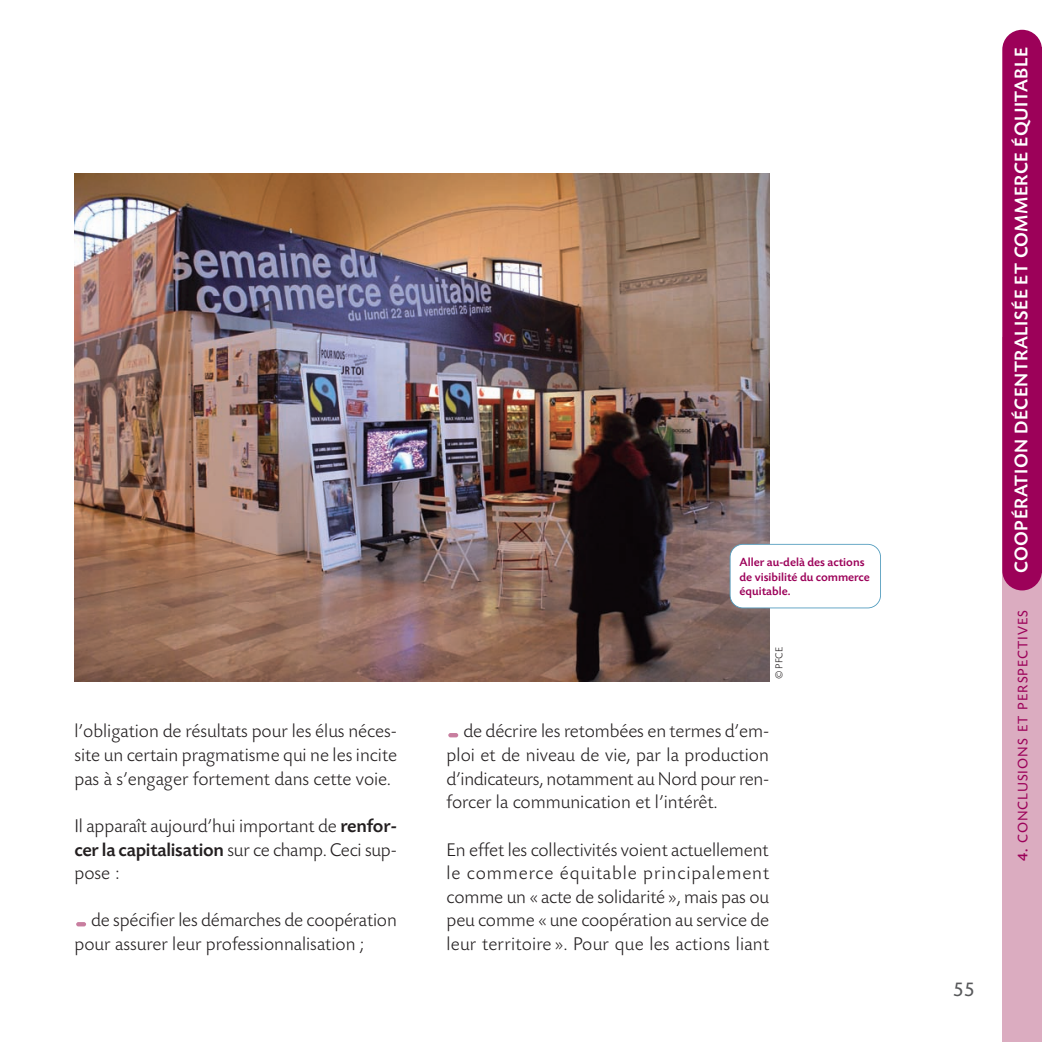
<style>
.page{position:relative;width:1042px;height:1042px;background:#fff}
.page>*{position:absolute;margin:0;border:0;box-sizing:border-box;transform-origin:0 0}
.t1{font:21px "Today SB";color:#57585a}
.t2{font:300 19.25px/23.6px "Today SB";color:#231f20;text-align:justify}
.t3{font:500 19.25px "Today SB";letter-spacing:.025em;color:#fff}
.t4{font:14.35px "Today SB";letter-spacing:.07em;color:#9c0159}
.t5{font:500 12.25px/14.7px "Today SB";color:#9c0159}
.t6{font:300 10.5px "Today SB";color:#231f20}
.s1{font-weight:500}
.s2{font-weight:500;font-size:14.88px}
</style>
<div class="page">
<hr style="left:448px;top:733px;width:10px;height:4px;background:#c87e9f;border-radius:2px">
<hr style="left:76px;top:922px;width:10px;height:4px;background:#c87e9f;border-radius:2px">
<div style="left:1002px;top:337px;width:40px;height:705px;background:#dbacc0"></div>
<div style="left:1002px;top:30px;width:40px;height:560px;background:#9c0159;border-radius:20px"></div>
<img style="left:74px;top:174px;width:695px;height:507px">
<div style="left:730px;top:544px;width:150px;height:64px;background:#fff;border-radius:13px"></div>
<div style="left:729px;top:544px;width:152px;height:64px;border:2px solid #529cbe;border-radius:13px"></div>
<p class="t2" style="left:74px;top:719px;width:324px">l’obligation de résultats pour les élus néces&shy;site un certain pragmatisme qui ne les incite pas à s’engager fortement dans cette voie.</p>
<p class="t2" style="left:74px;top:813px;width:324px">Il apparaît aujourd’hui important de <span class="s1">renfor&shy;cer la capitalisation</span> sur ce champ. Ceci sup&shy;pose :</p>
<p class="t2" style="left:74px;top:908px;width:324px;text-indent:17px">de spécifier les démarches de coopération pour assurer leur professionnalisation ;</p>
<p class="t5" style="left:739px;top:554px;width:132px">Aller au-delà des actions de visibilité du commerce équitable.</p>
<p class="t6" style="left:773px;top:679px;width:34px;rotate:-90deg">© PFCE</p>
<p class="t2" style="left:446px;top:719px;width:324px;text-indent:17px">de décrire les retombées en termes d’em&shy;ploi et de niveau de vie, par la production d’indicateurs, notamment au Nord pour ren&shy;forcer la communication et l’intérêt.</p>
<p class="t2" style="left:446px;top:837px;width:324px">En effet les collectivités voient actuellement le commerce équitable principalement comme un « acte de solidarité », mais pas ou peu comme « une coopération au service de leur territoire ». Pour que les actions liant</p>
<p class="t3" style="left:1009px;top:573px;width:527px;rotate:-90deg">COOPÉRATION DÉCENTRALISÉE ET COMMERCE ÉQUITABLE</p>
<p class="t4" style="left:1014px;top:861px;width:252px;rotate:-90deg"><span class="s2">4.</span> CONCLUSIONS ET PERSPECTIVES</p>
<p class="t1" style="left:952px;top:976px;width:24px">55</p>
</div>
